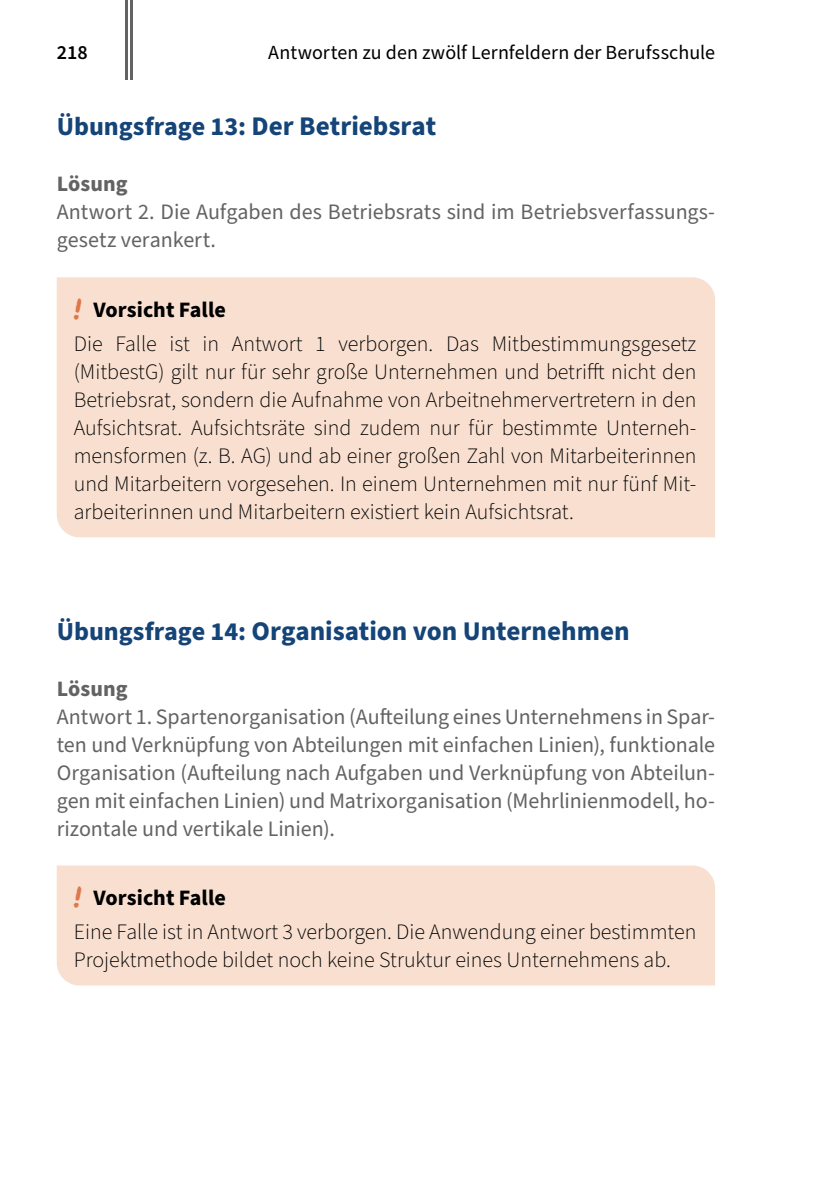
<style>
.page{position:relative;width:840px;height:1191px;background:#fff}
.page>*{position:absolute;margin:0;border:0;box-sizing:border-box;transform-origin:0 0}
.t1{font:700 27px "Source Sans Pro";color:#144478}
.t2{font:700 26px "Source Sans Pro";color:#144478}
.Kastentext{font:300 22px/28px "Source Sans Pro";color:#000;text-align:justify}
.Lösungstext{font:22px/28px "Source Sans Pro";color:#646363}
.t3{font:700 22px "Source Sans Pro";color:#000}
.Ueberschrift_Loesung{font:700 22px "Source Sans Pro";color:#646363}
.t4{font:20px "Source Sans Pro";letter-spacing:.005em;color:#000}
.t5{font:600 20px "Source Sans Pro";color:#000}
.s1{font-size:27px}
.s2{font-family:"Permanent Marker";font-weight:400;font-size:28px;color:#de784a}
.s3{font-size:26px}
</style>
<div class="page">
<hr style="left:125px;top:0;width:3px;height:79px;background:#646363">
<hr style="left:130px;top:0;width:3px;height:79px;background:#646363">
<div style="left:57px;top:277px;width:657px;height:260px;background:#f8dfd0"></div>
<div style="left:57px;top:865px;width:657px;height:120px;background:#f8dfd0"></div>
<p class="t5" style="left:57px;top:39px;width:32px">218</p>
<p class="t4" style="left:268px;top:39px;width:448px">Antworten zu den zwölf Lernfeldern der Berufsschule</p>
<p class="t2" style="left:57px;top:109px;width:381px">Übungsfrage 13: <span class="s1">Der Betriebsrat</span></p>
<p class="Ueberschrift_Loesung" style="left:57px;top:169px;width:72px">Lösung</p>
<p class="Lösungstext" style="left:57px;top:199px;width:659px">Antwort 2. Die Aufgaben des Betriebsrats sind im Betriebsverfassungs&shy;gesetz verankert.</p>
<p class="t3" style="left:74px;top:295px;width:154px"><span class="s2">!</span> Vorsicht Falle</p>
<p class="Kastentext" style="left:74px;top:330px;width:624px">Die Falle ist in Antwort 1 verborgen. Das Mitbestimmungsgesetz (MitbestG) gilt nur für sehr große Unternehmen und betrifft nicht den Betriebsrat, sondern die Aufnahme von Arbeitnehmervertretern in den Aufsichtsrat. Aufsichtsräte sind zudem nur für bestimmte Unterneh&shy;mensformen (z. B. AG) und ab einer großen Zahl von Mitarbeiterinnen und Mitarbeitern vorgesehen. In einem Unternehmen mit nur fünf Mit&shy;arbeiterinnen und Mitarbeitern existiert kein Aufsichtsrat.</p>
<p class="t1" style="left:57px;top:612px;width:574px"><span class="s3">Übungsfrage 14:</span> Organisation von Unternehmen</p>
<p class="Ueberschrift_Loesung" style="left:57px;top:673px;width:72px">Lösung</p>
<p class="Lösungstext" style="left:57px;top:703px;width:659px;text-align:justify">Antwort 1. Spartenorganisation (Aufteilung eines Unternehmens in Spar&shy;ten und Verknüpfung von Abteilungen mit einfachen Linien), funktionale Organisation (Aufteilung nach Aufgaben und Verknüpfung von Abteilun&shy;gen mit einfachen Linien) und Matrixorganisation (Mehrlinienmodell, ho&shy;rizontale und vertikale Linien).</p>
<p class="t3" style="left:74px;top:882px;width:154px"><span class="s2">!</span> Vorsicht Falle</p>
<p class="Kastentext" style="left:74px;top:918px;width:623px">Eine Falle ist in Antwort 3 verborgen. Die Anwendung einer bestimmten<br>Projektmethode bildet noch keine Struktur eines Unternehmens ab.</p>
</div>
